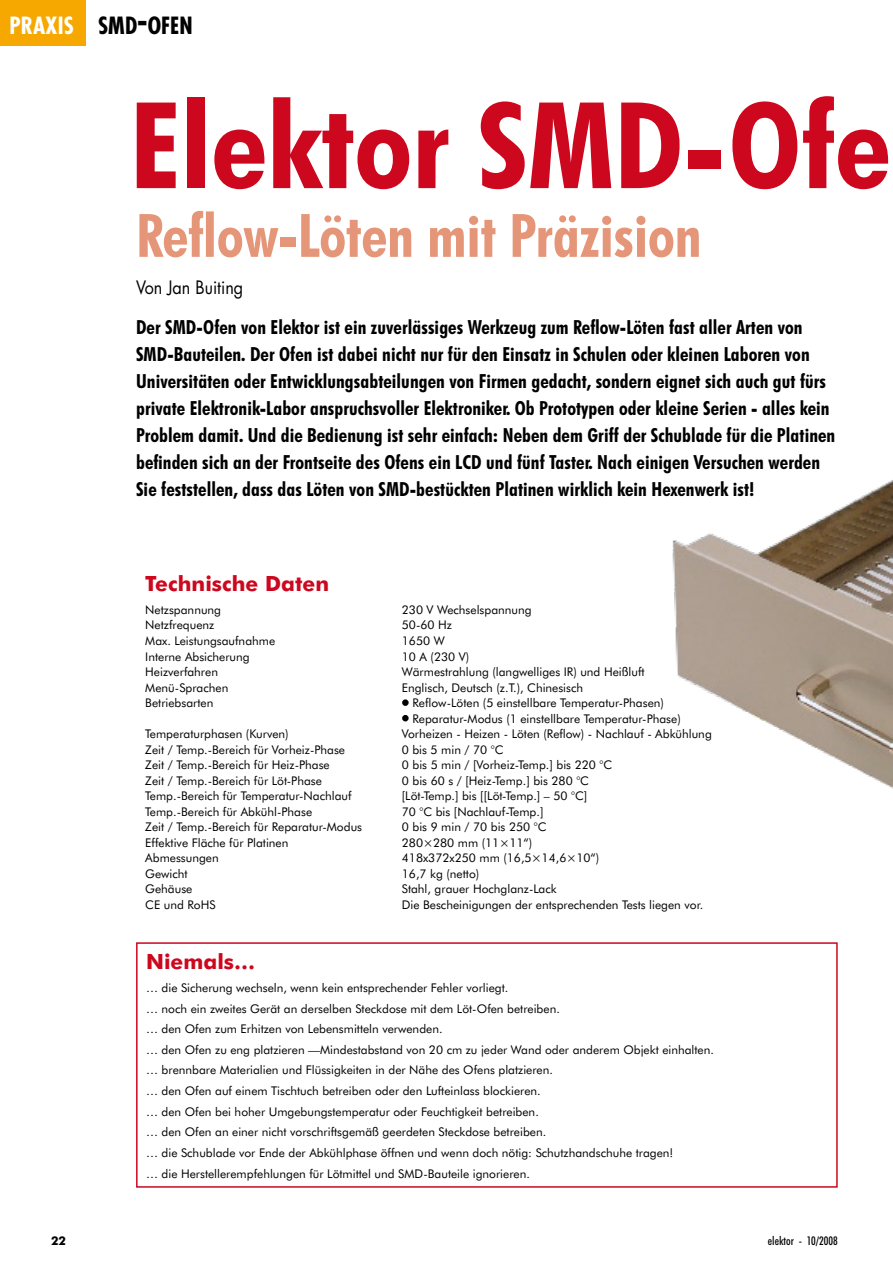
<style>
.page{position:relative;width:893px;height:1263px;background:#fff}
.page>*{position:absolute;margin:0;border:0;box-sizing:border-box;transform-origin:0 0}
.t1{font:700 condensed 120px "Futura BT";color:#cc071e;scale:1.08 1}
.t2{font:700 condensed 60px "Futura BT";color:#e69678}
.t3{font:700 condensed 23.1px "Futura";color:#000}
.t4{font:700 21px "Futura BT";color:#cc071e}
.t5{font:700 condensed 19.5px/27px "Futura BT";letter-spacing:.005em;color:#000}
.t6{font:18px "Futura";color:#000;scale:.9 1}
.t7{font:12px/20.7px "Futura BT";color:#000}
.t8{font:500 condensed 12px "Futura BT";color:#000}
.t9{font:700 12px "Futura BT";color:#000}
.s1{color:#fff}
.s2{font-size:33px}
</style>
<div class="page">
<img style="left:672px;top:480px;width:221px;height:309px">
<div style="left:0;top:0;width:86px;height:46px;background:#f6a800"></div>
<div style="left:402px;top:699px;width:7px;height:7px;border:3px solid #000;border-radius:50%"></div>
<div style="left:402px;top:715px;width:7px;height:6px;border:3px solid #000;border-radius:50%"></div>
<div style="left:136px;top:942px;width:702px;height:246px;border:2px solid #cc071e"></div>
<h3 class="t3" style="left:10px;top:11px;width:185px"><span class="s1">PRAXIS</span> SMD<span class="s2">-</span>OFEN</h3>
<h1 class="t1" style="left:129px;top:73px;width:706px">Elektor SMD-Ofe</h1>
<h2 class="t2" style="left:136px;top:199px;width:567px">Reflow-Löten mit Präzision</h2>
<h3 class="t6" style="left:136px;top:275px;width:121px">Von Jan Buiting</h3>
<p class="t5" style="left:136px;top:313px;width:701px">Der SMD-Ofen von Elektor ist ein zuverlässiges Werkzeug zum Reflow-Löten fast aller Arten von SMD-Bauteilen. Der Ofen ist dabei nicht nur für den Einsatz in Schulen oder kleinen Laboren von Universitäten oder Entwicklungsabteilungen von Firmen gedacht, sondern eignet sich auch gut fürs private Elektronik-Labor anspruchsvoller Elektroniker. Ob Prototypen oder kleine Serien - alles kein Problem damit. Und die Bedienung ist sehr einfach: Neben dem Griff der Schublade für die Platinen befinden sich an der Frontseite des Ofens ein LCD und fünf Taster. Nach einigen Versuchen werden Sie feststellen, dass das Löten von SMD-bestückten Platinen wirklich kein Hexenwerk ist!</p>
<h3 class="t4" style="left:145px;top:571px;width:185px">Technische Daten</h3>
<p class="t7" style="left:145px;top:599px;width:77px">Netzspannung</p>
<p class="t7" style="left:402px;top:599px;width:131px">230 V Wechselspannung</p>
<p class="t7" style="left:145px;top:615px;width:71px">Netzfrequenz</p>
<p class="t7" style="left:402px;top:615px;width:52px">50-60 Hz</p>
<p class="t7" style="left:145px;top:630px;width:131px">Max. Leistungsaufnahme</p>
<p class="t7" style="left:402px;top:630px;width:44px">1650 W</p>
<p class="t7" style="left:145px;top:646px;width:106px">Interne Absicherung</p>
<p class="t7" style="left:402px;top:646px;width:69px">10 A (230 V)</p>
<p class="t7" style="left:145px;top:661px;width:74px">Heizverfahren</p>
<p class="t7" style="left:402px;top:661px;width:244px">Wärmestrahlung (langwelliges IR) und Heißluft</p>
<p class="t7" style="left:145px;top:677px;width:85px">Menü-Sprachen</p>
<p class="t7" style="left:402px;top:677px;width:183px">Englisch, Deutsch (z.T.), Chinesisch</p>
<p class="t7" style="left:145px;top:692px;width:70px">Betriebsarten</p>
<p class="t7" style="left:402px;top:692px;width:264px">• Reflow-Löten (5 einstellbare Temperatur-Phasen)</p>
<p class="t7" style="left:402px;top:708px;width:280px">• Reparatur-Modus (1 einstellbare Temperatur-Phase)</p>
<p class="t7" style="left:145px;top:723px;width:145px">Temperaturphasen (Kurven)</p>
<p class="t7" style="left:402px;top:723px;width:311px">Vorheizen - Heizen - Löten (Reflow) - Nachlauf - Abkühlung</p>
<p class="t7" style="left:145px;top:739px;width:201px">Zeit / Temp.-Bereich für Vorheiz-Phase</p>
<p class="t7" style="left:402px;top:739px;width:103px">0 bis 5 min / 70 °C</p>
<p class="t7" style="left:145px;top:754px;width:186px">Zeit / Temp.-Bereich für Heiz-Phase</p>
<p class="t7" style="left:402px;top:754px;width:212px">0 bis 5 min / [Vorheiz-Temp.] bis 220 °C</p>
<p class="t7" style="left:145px;top:770px;width:178px">Zeit / Temp.-Bereich für Löt-Phase</p>
<p class="t7" style="left:402px;top:770px;width:189px">0 bis 60 s / [Heiz-Temp.] bis 280 °C</p>
<p class="t7" style="left:145px;top:785px;width:208px">Temp.-Bereich für Temperatur-Nachlauf</p>
<p class="t7" style="left:402px;top:785px;width:187px">[Löt-Temp.] bis [[Löt-Temp.] – 50 °C]</p>
<p class="t7" style="left:145px;top:801px;width:168px">Temp.-Bereich für Abkühl-Phase</p>
<p class="t7" style="left:402px;top:801px;width:143px">70 °C bis [Nachlauf-Temp.]</p>
<p class="t7" style="left:145px;top:817px;width:218px">Zeit / Temp.-Bereich für Reparatur-Modus</p>
<p class="t7" style="left:402px;top:817px;width:146px">0 bis 9 min / 70 bis 250 °C</p>
<p class="t7" style="left:145px;top:832px;width:145px">Effektive Fläche für Platinen</p>
<p class="t7" style="left:402px;top:832px;width:132px">280×280 mm (11×11“)</p>
<p class="t7" style="left:145px;top:848px;width:75px">Abmessungen</p>
<p class="t7" style="left:402px;top:848px;width:199px">418x372x250 mm (16,5×14,6×10“)</p>
<p class="t7" style="left:145px;top:863px;width:44px">Gewicht</p>
<p class="t7" style="left:402px;top:863px;width:79px">16,7 kg (netto)</p>
<p class="t7" style="left:145px;top:879px;width:49px">Gehäuse</p>
<p class="t7" style="left:402px;top:879px;width:156px">Stahl, grauer Hochglanz-Lack</p>
<p class="t7" style="left:145px;top:894px;width:72px">CE und RoHS</p>
<p class="t7" style="left:402px;top:894px;width:303px">Die Bescheinigungen der entsprechenden Tests liegen vor.</p>
<h3 class="t4" style="left:146px;top:949px;width:111px">Niemals…</h3>
<p class="t7" style="left:146px;top:977px;width:569px">… die Sicherung wechseln, wenn kein entsprechender Fehler vorliegt.<br>… noch ein zweites Gerät an derselben Steckdose mit dem Löt-Ofen betreiben.<br>… den Ofen zum Erhitzen von Lebensmitteln verwenden.<br>… den Ofen zu eng platzieren —Mindestabstand von 20 cm zu jeder Wand oder anderem Objekt einhalten. … brennbare Materialien und Flüssigkeiten in der Nähe des Ofens platzieren.<br>… den Ofen auf einem Tischtuch betreiben oder den Lufteinlass blockieren.<br>… den Ofen bei hoher Umgebungstemperatur oder Feuchtigkeit betreiben.<br>… den Ofen an einer nicht vorschriftsgemäß geerdeten Steckdose betreiben.<br>… die Schublade vor Ende der Abkühlphase öffnen und wenn doch nötig: Schutzhandschuhe tragen!<br>… die Herstellerempfehlungen für Lötmittel und SMD-Bauteile ignorieren.</p>
<p class="t9" style="left:51px;top:1233px;width:16px">22</p>
<p class="t8" style="left:768px;top:1233px;width:71px">elektor - 10/2008</p>
</div>
